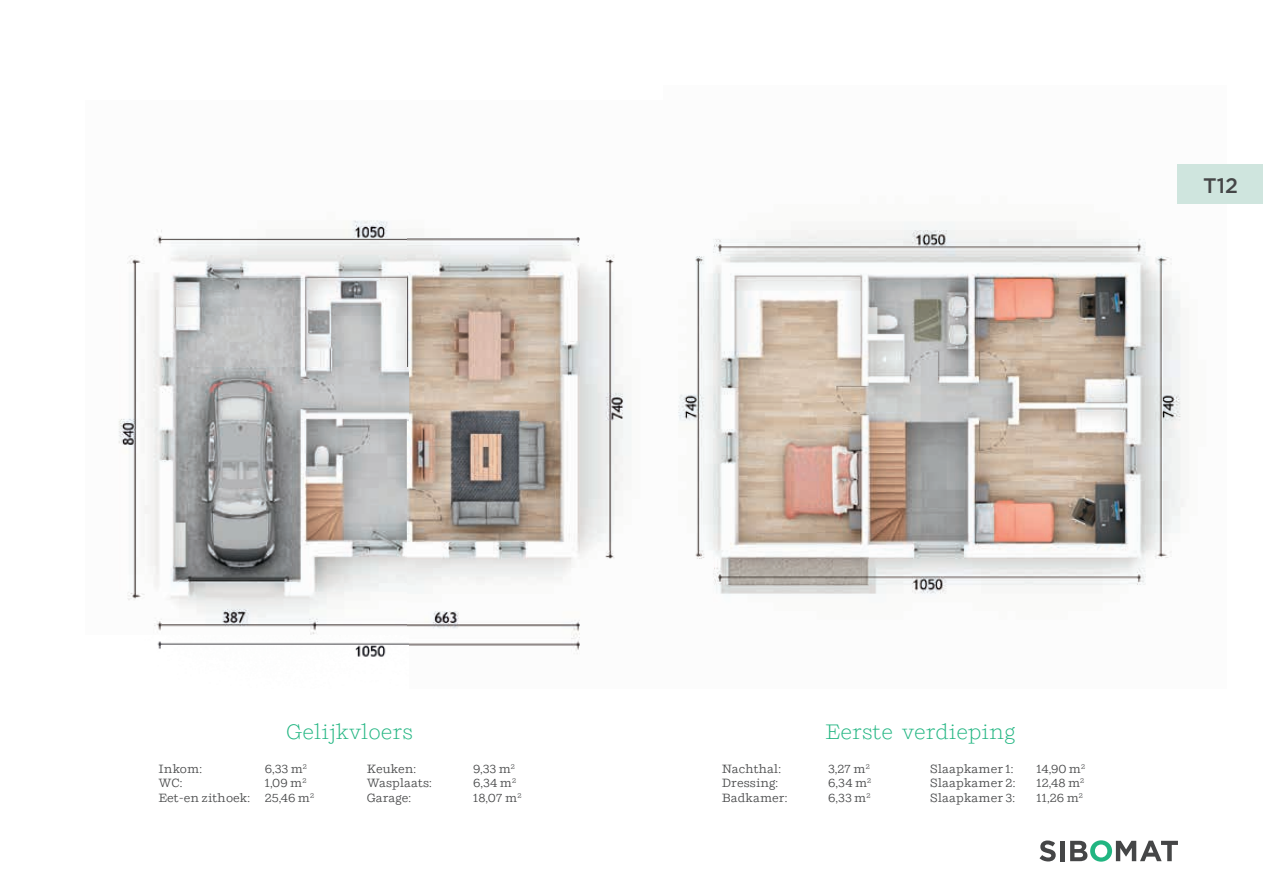
<style>
.page{position:relative;width:1263px;height:893px;background:#fff}
.page>*{position:absolute;margin:0;border:0;box-sizing:border-box;transform-origin:0 0}
.t1{font:300 21px "Shift";color:#21b581}
.t2{font:500 21px "Gotham";color:#454647}
.t3{font:12px/14.4px "Shift";color:#454647}
.t4{font:12px "Shift";letter-spacing:-.02em;color:#454647}
</style>
<div class="page">
<img style="left:118px;top:220px;width:513px;height:437px">
<img style="left:678px;top:164px;width:506px;height:430px">
<div style="left:1178px;top:164px;width:85px;height:40px;background:#cfe5de"></div>
<svg style="left:1039px;top:840px;width:17px;height:21px"></svg>
<div style="left:1060px;top:841px;width:5px;height:20px;background:#454647"></div>
<svg style="left:1070px;top:840px;width:108px;height:22px"></svg>
<h1 class="t2" style="left:1203px;top:171px;width:36px">T12</h1>
<h1 class="t1" style="left:286px;top:719px;width:128px">Gelijkvloers</h1>
<h1 class="t1" style="left:825px;top:719px;width:192px">Eerste verdieping</h1>
<p class="t3" style="left:158px;top:761px;width:45px">Inkom:</p>
<p class="t3" style="left:265px;top:761px;width:44px">6,33 m<sup>2</sup></p>
<p class="t3" style="left:158px;top:776px;width:26px">WC:</p>
<p class="t3" style="left:158px;top:776px;width:157px;text-indent:106px">1,09 m<sup>2<br></sup>Eet-en zithoek: 25,46 m<sup>2</sup></p>
<p class="t3" style="left:367px;top:761px;width:51px">Keuken:</p>
<p class="t3" style="left:473px;top:761px;width:43px">9,33 m<sup>2</sup></p>
<p class="t3" style="left:367px;top:776px;width:67px">Wasplaats:</p>
<p class="t3" style="left:473px;top:776px;width:45px">6,34 m<sup>2</sup></p>
<p class="t3" style="left:367px;top:790px;width:46px">Garage:</p>
<p class="t3" style="left:473px;top:790px;width:50px">18,07 m<sup>2</sup></p>
<p class="t4" style="left:722px;top:761px;width:61px">Nachthal:</p>
<p class="t3" style="left:828px;top:761px;width:43px">3,27 m<sup>2</sup></p>
<p class="t3" style="left:722px;top:776px;width:58px">Dressing:</p>
<p class="t3" style="left:828px;top:776px;width:45px">6,34 m<sup>2</sup></p>
<p class="t3" style="left:722px;top:790px;width:67px">Badkamer:</p>
<p class="t3" style="left:828px;top:790px;width:44px">6,33 m<sup>2</sup></p>
<p class="t3" style="left:930px;top:761px;width:85px">Slaapkamer 1:</p>
<p class="t3" style="left:1036px;top:761px;width:50px">14,90 m<sup>2</sup></p>
<p class="t3" style="left:930px;top:776px;width:87px">Slaapkamer 2:</p>
<p class="t3" style="left:1036px;top:776px;width:49px">12,48 m<sup>2</sup></p>
<p class="t3" style="left:930px;top:790px;width:86px">Slaapkamer 3:</p>
<p class="t3" style="left:1036px;top:790px;width:48px">11,26 m<sup>2</sup></p>
</div>
